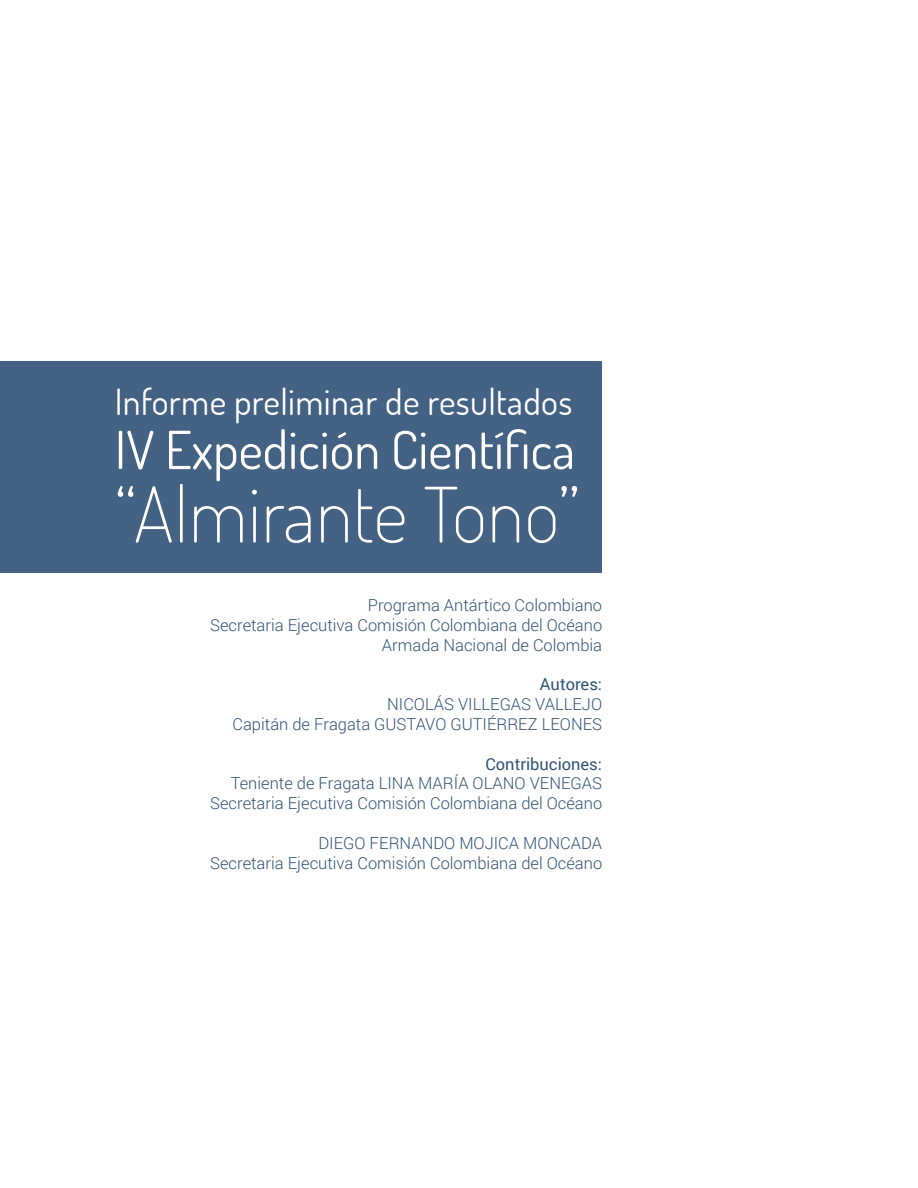
<style>
.page{position:relative;width:918px;height:1188px;background:#fff}
.page>*{position:absolute;margin:0;border:0;box-sizing:border-box;transform-origin:0 0}
.t1{font:200 76.5px "Dosis";letter-spacing:.005em;color:#fff}
.t2{font:52.5px "Dosis";color:#fff}
.t3{font:36px "Dosis";letter-spacing:.01em;color:#fff}
.ATS_Title{font:300 16.5px "Roboto";color:#315378}
.ATS_Title-2{font:16.5px "Roboto";color:#315378}
</style>
<div class="page">
<div style="left:0;top:361px;width:602px;height:212px;background:#436284"></div>
<p class="t3" style="left:115px;top:378px;width:459px">Informe preliminar de resultados</p>
<p class="t2" style="left:115px;top:415px;width:462px">IV Expedición Científica</p>
<p class="t1" style="left:115px;top:464px;width:467px">“Almirante Tono”</p>
<p class="ATS_Title" style="left:368px;top:594px;width:236px">Programa Antártico Colombiano</p>
<p class="ATS_Title" style="left:210px;top:614px;width:393px">Secretaria Ejecutiva Comisión Colombiana del Océano</p>
<p class="ATS_Title" style="left:382px;top:634px;width:222px">Armada Nacional de Colombia</p>
<p class="ATS_Title-2" style="left:540px;top:673px;width:64px">Autores:</p>
<p class="ATS_Title" style="left:387px;top:693px;width:216px">NICOLÁS VILLEGAS VALLEJO</p>
<p class="ATS_Title" style="left:232px;top:713px;width:371px">Capitán de Fragata GUSTAVO GUTIÉRREZ LEONES</p>
<p class="ATS_Title-2" style="left:485px;top:752px;width:118px">Contribuciones:</p>
<p class="ATS_Title" style="left:231px;top:772px;width:373px">Teniente de Fragata LINA MARÍA OLANO VENEGAS</p>
<p class="ATS_Title" style="left:210px;top:792px;width:393px">Secretaria Ejecutiva Comisión Colombiana del Océano</p>
<p class="ATS_Title" style="left:318px;top:832px;width:285px">DIEGO FERNANDO MOJICA MONCADA</p>
<p class="ATS_Title" style="left:210px;top:851px;width:393px">Secretaria Ejecutiva Comisión Colombiana del Océano</p>
</div>
